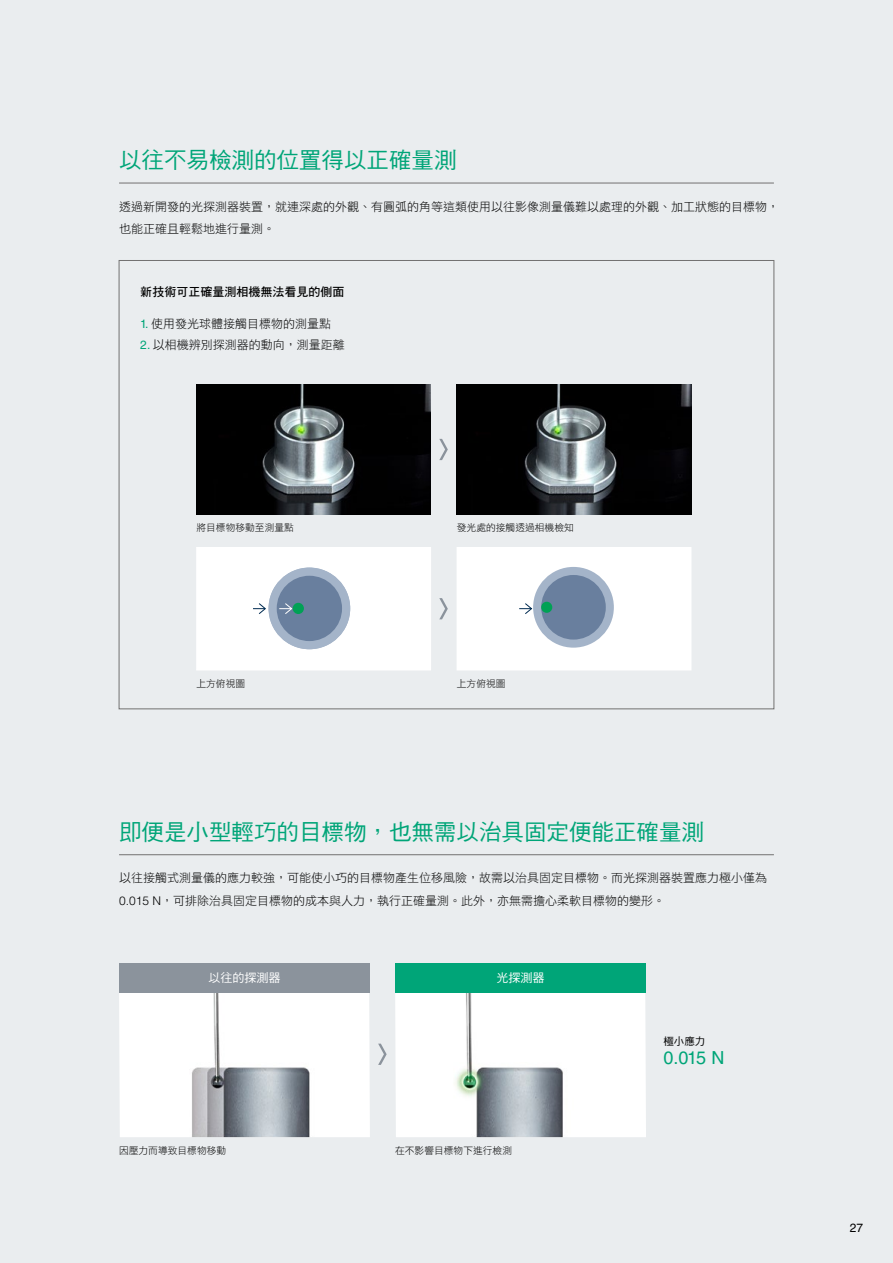
<style>
.page{position:relative;width:893px;height:1263px;background:#eaedef}
.page>*{position:absolute;margin:0;border:0;box-sizing:border-box;transform-origin:0 0}
.t1{font:22.5px "DF Hei Std W5";color:#00a578}
.t2{font:18px "Helvetica LT Std";color:#00a578}
.t3{font:12px/22.5px "DF Hei Std W3";color:#000}
.t4{font:12px "DF Hei Std W7";color:#000}
.t5{font:12px "DF Hei Std W5";color:#fff}
.t6{font:12px "Helvetica LT Std";color:#000}
.t7{font:10.5px "DF Hei Std W5";color:#000}
.t8{font:9.75px "DF Hei Std W3";color:#000}
.s1{font-family:"Helvetica LT Std";color:#00a578}
.s2{font-family:"Helvetica LT Std";font-weight:300}
</style>
<div class="page">
<div style="left:457px;top:547px;width:234px;height:123px;background:#fff"></div>
<div style="left:197px;top:547px;width:234px;height:123px;background:#fff"></div>
<div style="left:533px;top:567px;width:81px;height:81px;background:#a4b4c9;border-radius:50%"></div>
<div style="left:541px;top:575px;width:65px;height:64px;background:#697f9e;border-radius:50%"></div>
<div style="left:541px;top:602px;width:11px;height:11px;background:#00a155;border-radius:50%"></div>
<div style="left:269px;top:568px;width:81px;height:81px;background:#a4b4c9;border-radius:50%"></div>
<div style="left:277px;top:576px;width:65px;height:65px;background:#697f9e;border-radius:50%"></div>
<div style="left:293px;top:603px;width:11px;height:11px;background:#00a155;border-radius:50%"></div>
<svg style="left:378px;top:1044px;width:9px;height:21px"></svg>
<svg style="left:439px;top:439px;width:9px;height:21px"></svg>
<svg style="left:439px;top:598px;width:9px;height:21px"></svg>
<hr style="left:119px;top:183px;width:655px;height:1px;background:#727171">
<hr style="left:119px;top:854px;width:655px;height:1px;background:#727171">
<img style="left:119px;top:992px;width:251px;height:145px">
<img style="left:395px;top:992px;width:251px;height:145px">
<svg style="left:253px;top:603px;width:13px;height:11px"></svg>
<svg style="left:519px;top:603px;width:14px;height:11px"></svg>
<svg style="left:279px;top:603px;width:14px;height:11px"></svg>
<img style="left:196px;top:384px;width:235px;height:130px">
<img style="left:457px;top:384px;width:234px;height:130px">
<div style="left:395px;top:963px;width:251px;height:29px;background:#00a578"></div>
<div style="left:119px;top:963px;width:251px;height:29px;background:#8b939c"></div>
<h1 class="t1" style="left:119px;top:148px;width:339px">以往不易檢測的位置得以正確量測</h1>
<p class="t3" style="left:119px;top:195px;width:662px">透過新開發的光探測器裝置，就連深處的外觀、有圓弧的角等這類使用以往影像測量儀難以處理的外觀、加工狀態的目標物，也能正確且輕鬆地進行量測。</p>
<p class="t4" style="left:140px;top:285px;width:206px">新技術可正確量測相機無法看見的側面</p>
<p class="t3" style="left:140px;top:312px;width:192px"><span class="s1">1.</span> 使用發光球體接觸目標物的測量點</p>
<p class="t3" style="left:140px;top:333px;width:206px"><span class="s1">2.</span> 以相機辨別探測器的動向，測量距離</p>
<p class="t8" style="left:196px;top:522px;width:99px">將目標物移動至測量點</p>
<p class="t8" style="left:196px;top:678px;width:50px">上方俯視圖</p>
<p class="t8" style="left:457px;top:522px;width:118px">發光處的接觸透過相機檢知</p>
<p class="t8" style="left:457px;top:678px;width:50px">上方俯視圖</p>
<h1 class="t1" style="left:119px;top:820px;width:587px">即便是小型輕巧的目標物，也無需以治具固定便能正確量測</h1>
<p class="t3" style="left:119px;top:866px;width:650px">以往接觸式測量儀的應力較強，可能使小巧的目標物產生位移風險，故需以治具固定目標物。而光探測器裝置應力極小僅為<br><span class="s2">0.015 N</span>，可排除治具固定目標物的成本與人力，執行正確量測。此外，亦無需擔心柔軟目標物的變形。</p>
<p class="t5" style="left:208px;top:971px;width:73px">以往的探測器</p>
<p class="t5" style="left:497px;top:971px;width:49px">光探測器</p>
<p class="t8" style="left:119px;top:1145px;width:109px">因壓力而導致目標物移動</p>
<p class="t8" style="left:395px;top:1145px;width:118px">在不影響目標物下進行檢測</p>
<p class="t7" style="left:663px;top:1035px;width:43px">極小應力</p>
<h2 class="t2" style="left:663px;top:1048px;width:62px">0.015 N</h2>
<p class="t6" style="left:850px;top:1220px;width:15px">27</p>
</div>
